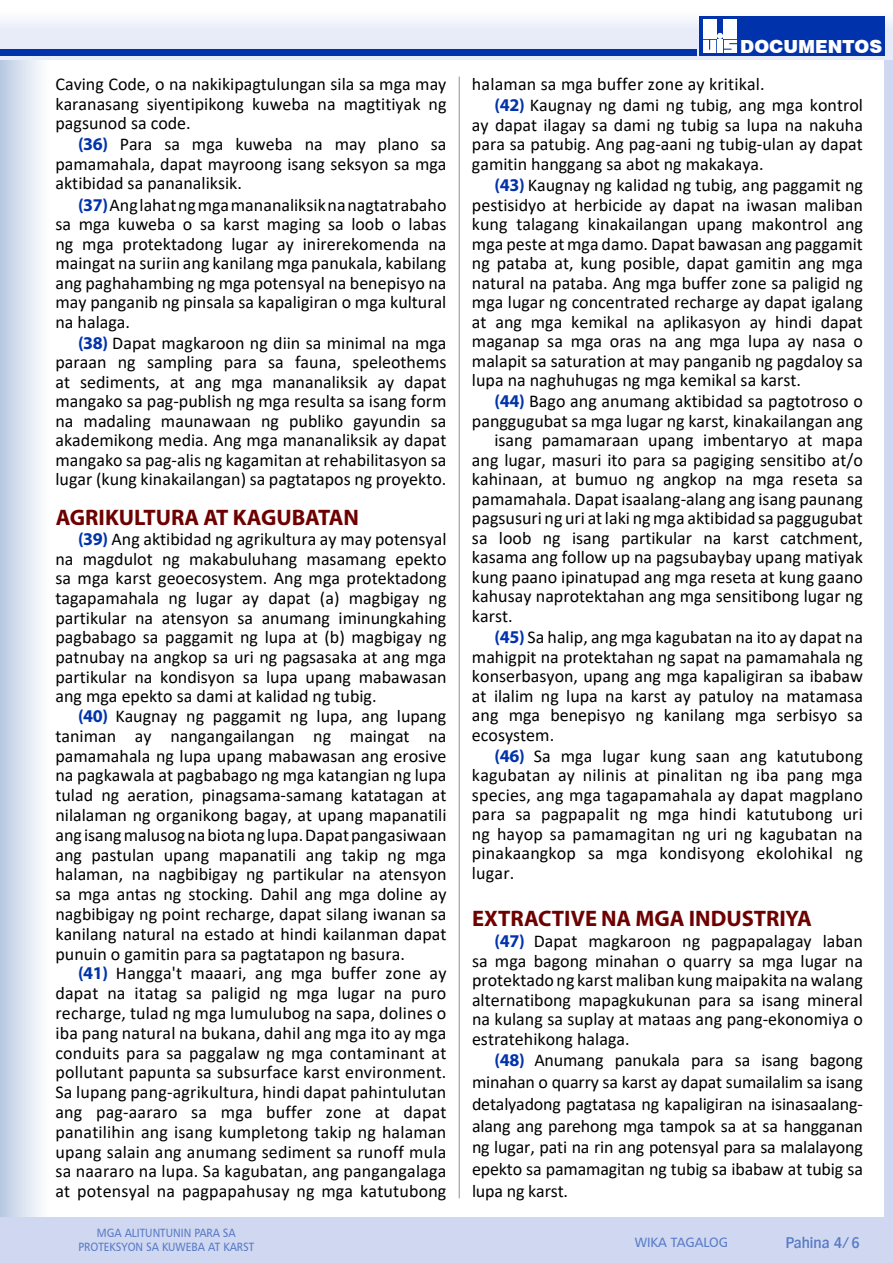
<style>
.page{position:relative;width:893px;height:1263px;background:#fff}
.page>*{position:absolute;margin:0;border:0;box-sizing:border-box;transform-origin:0 0}
.t1{font:700 22.5px "Myriad Pro";color:#6e0000}
.t2{font:18px/19.5px "Calibri";color:#000;text-align:justify}
.t3{font:900 18px "Swiss 721 BT";color:#fff}
.t4{font:500 15px "Hamburg";color:#597ac7}
.t5{font:13.5px "Humanist 777 BT Roman B";color:#597ac7}
.t6{font:12px/14.4px "Humanist 777 BT Roman B";color:#597ac7;text-align:center;scale:.9 1}
.s1{font-family:"Myriad Pro";font-weight:700;color:#0033ab}
</style>
<div class="page">
<div style="left:0;top:1217px;width:893px;height:46px;background:#cfd8f0"></div>
<div style="left:0;top:59px;width:51px;height:1158px;background:linear-gradient(to right,#bacae3,#fff)"></div>
<div style="left:885px;top:59px;width:8px;height:1159px;background:#cfd8f0"></div>
<svg style="left:0;top:20px;width:893px;height:39px;background:#e8edf8"></svg>
<div style="left:0;top:49px;width:696px;height:7px;background:#0033ab"></div>
<div style="left:699px;top:16px;width:186px;height:40px;background:#0033ab"></div>
<div style="left:703px;top:19px;width:13px;height:20px;background:#fff"></div>
<svg style="left:703px;top:33px;width:34px;height:20px"></svg>
<div style="left:724px;top:19px;width:13px;height:20px;background:#fff"></div>
<hr style="left:459px;top:77px;width:1px;height:1121px;background:#9d9d9c">
<p class="t2" style="left:56px;top:74px;width:392px">Caving Code, o na nakikipagtulungan sila sa mga may karanasang siyentipikong kuweba na magtitiyak ng pagsunod sa code.</p>
<p class="t2" style="left:56px;top:134px;width:392px;text-indent:22px"><span class="s1">(36)</span> Para sa mga kuweba na may plano sa pamamahala, dapat mayroong isang seksyon sa mga aktibidad sa pananaliksik.</p>
<p class="t2" style="left:56px;top:194px;width:392px;text-indent:22px"><span class="s1">(37)</span> Ang lahat ng mga mananaliksik na nagtatrabaho sa mga kuweba o sa karst maging sa loob o labas ng mga protektadong lugar ay inirerekomenda na maingat na suriin ang kanilang mga panukala, kabilang ang paghahambing ng mga potensyal na benepisyo na may panganib ng pinsala sa kapaligiran o mga kultural na halaga.</p>
<p class="t2" style="left:56px;top:333px;width:392px;text-indent:22px"><span class="s1">(38)</span> Dapat magkaroon ng diin sa minimal na mga paraan ng sampling para sa fauna, speleothems at sediments, at ang mga mananaliksik ay dapat mangako sa pag-publish ng mga resulta sa isang form na madaling maunawaan ng publiko gayundin sa akademikong media. Ang mga mananaliksik ay dapat mangako sa pag-alis ng kagamitan at rehabilitasyon sa lugar (kung kinakailangan) sa pagtatapos ng proyekto.</p>
<p class="t1" style="left:56px;top:503px;width:305px">AGRIKULTURA AT KAGUBATAN</p>
<p class="t2" style="left:56px;top:529px;width:392px;text-indent:22px"><span class="s1">(39)</span> Ang aktibidad ng agrikultura ay may potensyal na magdulot ng makabuluhang masamang epekto sa mga karst geoecosystem. Ang mga protektadong tagapamahala ng lugar ay dapat (a) magbigay ng partikular na atensyon sa anumang iminungkahing pagbabago sa paggamit ng lupa at (b) magbigay ng patnubay na angkop sa uri ng pagsasaka at ang mga partikular na kondisyon sa lupa upang mabawasan ang mga epekto sa dami at kalidad ng tubig.</p>
<p class="t2" style="left:56px;top:706px;width:392px;text-indent:22px"><span class="s1">(40)</span> Kaugnay ng paggamit ng lupa, ang lupang taniman ay nangangailangan ng maingat na pamamahala ng lupa upang mabawasan ang erosive na pagkawala at pagbabago ng mga katangian ng lupa tulad ng aeration, pinagsama-samang katatagan at nilalaman ng organikong bagay, at upang mapanatili ang isang malusog na biota ng lupa. Dapat pangasiwaan ang pastulan upang mapanatili ang takip ng mga halaman, na nagbibigay ng partikular na atensyon sa mga antas ng stocking. Dahil ang mga doline ay nagbibigay ng point recharge, dapat silang iwanan sa kanilang natural na estado at hindi kailanman dapat punuin o gamitin para sa pagtatapon ng basura.</p>
<p class="t2" style="left:56px;top:963px;width:392px;text-indent:22px"><span class="s1">(41)</span> Hangga't maaari, ang mga buffer zone ay dapat na itatag sa paligid ng mga lugar na puro recharge, tulad ng mga lumulubog na sapa, dolines o iba pang natural na bukana, dahil ang mga ito ay mga conduits para sa paggalaw ng mga contaminant at pollutant papunta sa subsurface karst environment.<br>Sa lupang pang-agrikultura, hindi dapat pahintulutan ang pag-aararo sa mga buffer zone at dapat panatilihin ang isang kumpletong takip ng halaman upang salain ang anumang sediment sa runoff mula sa naararo na lupa. Sa kagubatan, ang pangangalaga at potensyal na pagpapahusay ng mga katutubong</p>
<p class="t6" style="left:79px;top:1225px;width:197px">MGA ALITUNTUNIN PARA SA<br>PROTEKSYON SA KUWEBA AT KARST</p>
<p class="t3" style="left:740px;top:36px;width:143px">DOCUMENTOS</p>
<p class="t2" style="left:494px;top:73px;width:370px;line-height:21.3px;text-indent:-23px">halaman sa mga buffer zone ay kritikal.<br><span class="s1">(42)</span> Kaugnay ng dami ng tubig, ang mga kontrol</p>
<p class="t2" style="left:472px;top:115px;width:392px">ay dapat ilagay sa dami ng tubig sa lupa na nakuha para sa patubig. Ang pag-aani ng tubig-ulan ay dapat gamitin hanggang sa abot ng makakaya.</p>
<p class="t2" style="left:472px;top:175px;width:392px;text-indent:22px"><span class="s1">(43)</span> Kaugnay ng kalidad ng tubig, ang paggamit ng pestisidyo at herbicide ay dapat na iwasan maliban kung talagang kinakailangan upang makontrol ang mga peste at mga damo. Dapat bawasan ang paggamit ng pataba at, kung posible, dapat gamitin ang mga natural na pataba. Ang mga buffer zone sa paligid ng mga lugar ng concentrated recharge ay dapat igalang at ang mga kemikal na aplikasyon ay hindi dapat maganap sa mga oras na ang mga lupa ay nasa o malapit sa saturation at may panganib ng pagdaloy sa lupa na naghuhugas ng mga kemikal sa karst.</p>
<p class="t2" style="left:494px;top:391px;width:370px"><span class="s1">(44)</span> Bago ang anumang aktibidad sa pagtotroso o</p>
<p class="t2" style="left:472px;top:411px;width:392px">panggugubat sa mga lugar ng karst, kinakailangan ang</p>
<p class="t2" style="left:494px;top:430px;width:370px">isang pamamaraan upang imbentaryo at mapa</p>
<p class="t2" style="left:472px;top:450px;width:392px">ang lugar, masuri ito para sa pagiging sensitibo at/o</p>
<p class="t2" style="left:472px;top:469px;width:392px">kahinaan, at bumuo ng angkop na mga reseta sa</p>
<p class="t2" style="left:472px;top:489px;width:392px">pamamahala. Dapat isaalang-alang ang isang paunang</p>
<p class="t2" style="left:472px;top:508px;width:392px">pagsusuri ng uri at laki ng mga aktibidad sa paggugubat</p>
<p class="t2" style="left:472px;top:528px;width:392px">sa loob ng isang partikular na karst catchment,</p>
<p class="t2" style="left:472px;top:547px;width:392px">kasama ang follow up na pagsubaybay upang matiyak</p>
<p class="t2" style="left:472px;top:567px;width:392px">kung paano ipinatupad ang mga reseta at kung gaano</p>
<p class="t2" style="left:472px;top:586px;width:392px">kahusay naprotektahan ang mga sensitibong lugar ng</p>
<p class="t2" style="left:472px;top:606px;width:42px">karst.</p>
<p class="t2" style="left:472px;top:627px;width:392px;text-indent:22px"><span class="s1">(45)</span> Sa halip, ang mga kagubatan na ito ay dapat na mahigpit na protektahan ng sapat na pamamahala ng konserbasyon, upang ang mga kapaligiran sa ibabaw at ilalim ng lupa na karst ay patuloy na matamasa ang mga benepisyo ng kanilang mga serbisyo sa ecosystem.</p>
<p class="t2" style="left:472px;top:746px;width:392px;text-indent:22px"><span class="s1">(46)</span> Sa mga lugar kung saan ang katutubong kagubatan ay nilinis at pinalitan ng iba pang mga species, ang mga tagapamahala ay dapat magplano para sa pagpapalit ng mga hindi katutubong uri ng hayop sa pamamagitan ng uri ng kagubatan na pinakaangkop sa mga kondisyong ekolohikal ng lugar.</p>
<p class="t1" style="left:472px;top:903px;width:341px">EXTRACTIVE NA MGA INDUSTRIYA</p>
<p class="t2" style="left:472px;top:931px;width:392px;text-indent:22px"><span class="s1">(47)</span> Dapat magkaroon ng pagpapalagay laban sa mga bagong minahan o quarry sa mga lugar na protektado ng karst maliban kung maipakita na walang alternatibong mapagkukunan para sa isang mineral na kulang sa suplay at mataas ang pang-ekonomiya o estratehikong halaga.</p>
<p class="t2" style="left:472px;top:1049px;width:392px;line-height:21.8px;text-indent:22px"><span class="s1">(48)</span> Anumang panukala para sa isang bagong minahan o quarry sa karst ay dapat sumailalim sa isang detalyadong pagtatasa ng kapaligiran na isinasaalang&shy;alang ang parehong mga tampok sa at sa hangganan ng lugar, pati na rin ang potensyal para sa malalayong epekto sa pamamagitan ng tubig sa ibabaw at tubig sa lupa ng karst.</p>
<p class="t5" style="left:635px;top:1234px;width:95px">WIKA TAGALOG</p>
<p class="t4" style="left:786px;top:1232px;width:75px">Pahina 4/6</p>
</div>
